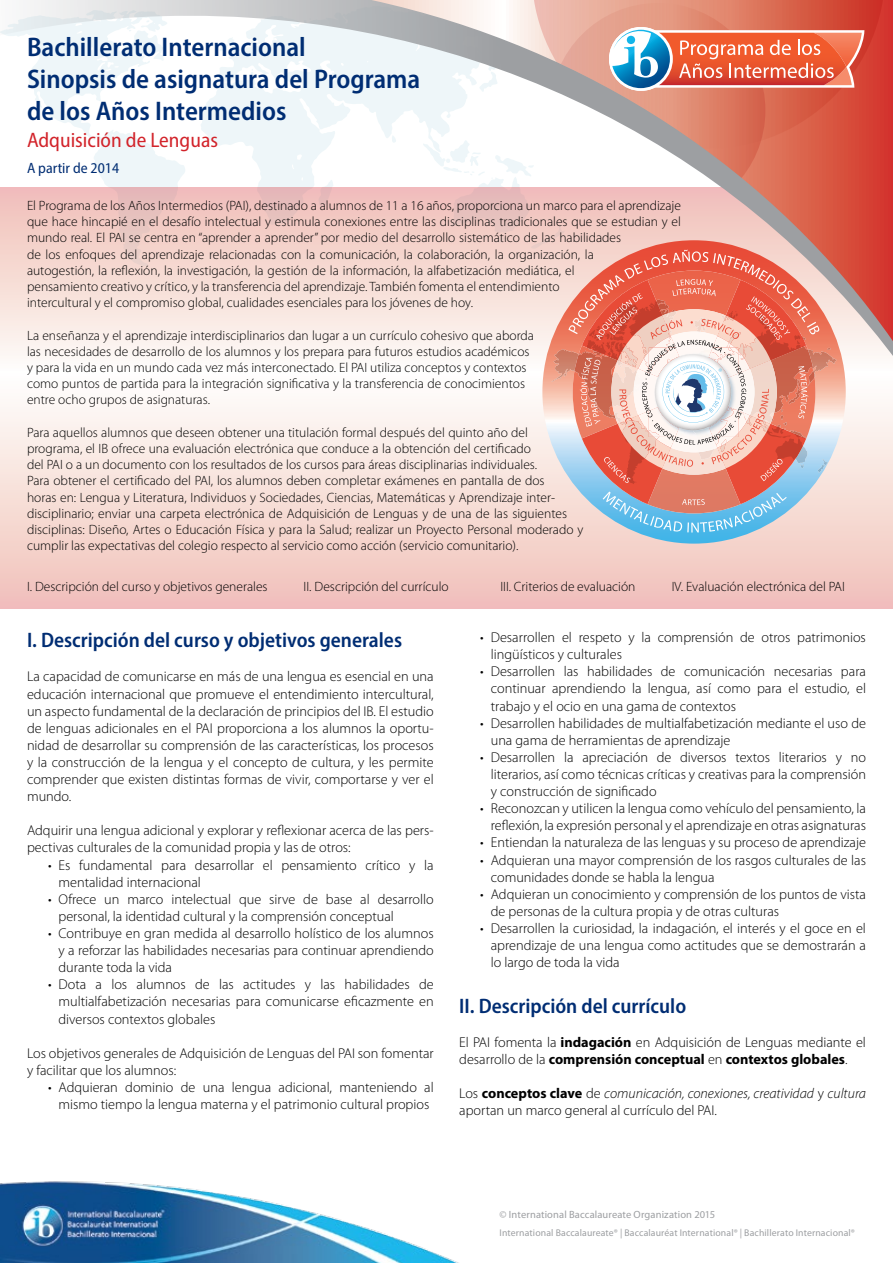
<style>
.page{position:relative;width:893px;height:1263px;background:#fff}
.page>*{position:absolute;margin:0;border:0;box-sizing:border-box;transform-origin:0 0}
.t1{font:600 semi-condensed 27px/32.4px "Myriad Pro";color:#002d73}
.t2{font:600 semi-condensed 21px "Myriad Pro";color:#002d73}
.t3{font:semi-condensed 21px "Myriad Pro";color:#d2232a}
.t4{font:semi-condensed 15px "Myriad Pro";color:#002d73}
.t5{font:300 14.25px/17.1px "Myriad Pro";color:#000}
.t6{font:300 13.5px/16.2px "Myriad Pro";color:#000}
.t7{font:10.5px "Myriad Pro";letter-spacing:.01em;color:#9d9fa2}
.t8{font:9.75px "Myriad Pro";letter-spacing:.015em;color:#9d9fa2}
.s1{font-weight:700}
.s2{font-style:italic}
</style>
<div class="page">
<svg style="left:0;top:406px;width:893px;height:202px;background:#f5d7d1"></svg>
<svg style="left:0;top:0;width:893px;height:356px"></svg>
<svg style="left:371px;top:0;width:522px;height:341px"></svg>
<svg style="left:532px;top:0;width:353px;height:149px;background:#db7767"></svg>
<svg style="left:550px;top:3px;width:215px;height:215px"></svg>
<svg style="left:371px;top:0;width:22px;height:116px;background:#dce2e4"></svg>
<img style="left:0;top:1181px;width:459px;height:82px">
<svg style="left:542px;top:240px;width:304px;height:304px;background:#d8caca"></svg>
<svg style="left:423px;top:139px;width:414px;height:393px"></svg>
<svg style="left:609px;top:27px;width:255px;height:64px;background:#d48677"></svg>
<h1 class="t1" style="left:27px;top:30px;width:395px">Bachillerato Internacional<br>Sinopsis de asignatura del Programa de los Años Intermedios</h1>
<h2 class="t3" style="left:27px;top:128px;width:193px">Adquisición de Lenguas</h2>
<p class="t4" style="left:27px;top:159px;width:94px">A partir de 2014</p>
<p class="t6" style="left:27px;top:198px;width:656px">El Programa de los Años Intermedios (PAI), destinado a alumnos de 11 a 16 años, proporciona un marco para el aprendizaje que hace hincapié en el desafío intelectual y estimula conexiones entre las disciplinas tradicionales que se estudian y el mundo real. El PAI se centra en “aprender a aprender” por medio del desarrollo sistemático de las habilidades<br>de los enfoques del aprendizaje relacionadas con la comunicación, la colaboración, la organización, la<br>autogestión, la reflexión, la investigación, la gestión de la información, la alfabetización mediática, el<br>pensamiento creativo y crítico, y la transferencia del aprendizaje. También fomenta el entendimiento<br>intercultural y el compromiso global, cualidades esenciales para los jóvenes de hoy.</p>
<p class="t6" style="left:27px;top:327px;width:509px">La enseñanza y el aprendizaje interdisciplinarios dan lugar a un currículo cohesivo que aborda las necesidades de desarrollo de los alumnos y los prepara para futuros estudios académicos y para la vida en un mundo cada vez más interconectado. El PAI utiliza conceptos y contextos como puntos de partida para la integración significativa y la transferencia de conocimientos entre ocho grupos de asignaturas.</p>
<p class="t6" style="left:27px;top:424px;width:558px">Para aquellos alumnos que deseen obtener una titulación formal después del quinto año del programa, el IB ofrece una evaluación electrónica que conduce a la obtención del certificado<br>del PAI o a un documento con los resultados de los cursos para áreas disciplinarias individuales.<br>Para obtener el certificado del PAI, los alumnos deben completar exámenes en pantalla de dos<br>horas en: Lengua y Literatura, Individuos y Sociedades, Ciencias, Matemáticas y Aprendizaje inter&shy;disciplinario; enviar una carpeta electrónica de Adquisición de Lenguas y de una de las siguientes disciplinas: Diseño, Artes o Educación Física y para la Salud; realizar un Proyecto Personal moderado y cumplir las expectativas del colegio respecto al servicio como acción (servicio comunitario).</p>
<p class="t6" style="left:27px;top:578px;width:242px">I. Descripción del curso y objetivos generales</p>
<p class="t6" style="left:304px;top:578px;width:147px">II. Descripción del currículo</p>
<p class="t6" style="left:500px;top:578px;width:137px">III. Criterios de evaluación</p>
<p class="t6" style="left:672px;top:578px;width:175px">IV. Evaluación electrónica del PAI</p>
<h2 class="t2" style="left:27px;top:627px;width:377px">I. Descripción del curso y objetivos generales</h2>
<p class="t5" style="left:27px;top:668px;width:408px;text-align:justify">La capacidad de comunicarse en más de una lengua es esencial en una educación internacional que promueve el entendimiento intercultural, un aspecto fundamental de la declaración de principios del IB. El estudio de lenguas adicionales en el PAI proporciona a los alumnos la oportu&shy;nidad de desarrollar su comprensión de las características, los procesos y la construcción de la lengua y el concepto de cultura, y les permite comprender que existen distintas formas de vivir, comportarse y ver el mundo.</p>
<p class="t5" style="left:27px;top:822px;width:408px">Adquirir una lengua adicional y explorar y reflexionar acerca de las pers&shy;pectivas culturales de la comunidad propia y las de otros:</p>
<p class="t5" style="left:59px;top:856px;width:377px;text-indent:-11px">• Es fundamental para desarrollar el pensamiento crítico y la mentalidad internacional</p>
<p class="t5" style="left:59px;top:891px;width:377px;text-indent:-11px">• Ofrece un marco intelectual que sirve de base al desarrollo personal, la identidad cultural y la comprensión conceptual</p>
<p class="t5" style="left:59px;top:925px;width:377px;text-align:justify;text-indent:-11px">• Contribuye en gran medida al desarrollo holístico de los alumnos y a reforzar las habilidades necesarias para continuar aprendiendo durante toda la vida</p>
<p class="t5" style="left:59px;top:976px;width:377px;text-align:justify;text-indent:-11px">• Dota a los alumnos de las actitudes y las habilidades de multialfabetización necesarias para comunicarse eficazmente en diversos contextos globales</p>
<p class="t5" style="left:27px;top:1045px;width:408px">Los objetivos generales de Adquisición de Lenguas del PAI son fomentar y facilitar que los alumnos:</p>
<p class="t5" style="left:48px;top:1079px;width:387px;text-align:center">• Adquieran dominio de una lengua adicional, manteniendo al mismo tiempo la lengua materna y el patrimonio cultural propios</p>
<p class="t5" style="left:491px;top:629px;width:377px;text-indent:-11px">• Desarrollen el respeto y la comprensión de otros patrimonios lingüísticos y culturales</p>
<p class="t5" style="left:491px;top:663px;width:377px;text-align:justify;text-indent:-11px">• Desarrollen las habilidades de comunicación necesarias para continuar aprendiendo la lengua, así como para el estudio, el trabajo y el ocio en una gama de contextos</p>
<p class="t5" style="left:491px;top:715px;width:377px;text-indent:-11px">• Desarrollen habilidades de multialfabetización mediante el uso de una gama de herramientas de aprendizaje</p>
<p class="t5" style="left:491px;top:749px;width:377px;text-align:justify;text-indent:-11px">• Desarrollen la apreciación de diversos textos literarios y no literarios, así como técnicas críticas y creativas para la comprensión y construcción de significado</p>
<p class="t5" style="left:480px;top:800px;width:387px;text-align:right">• Reconozcan y utilicen la lengua como vehículo del pensamiento, la reflexión, la expresión personal y el aprendizaje en otras asignaturas</p>
<p class="t5" style="left:480px;top:834px;width:387px">• Entiendan la naturaleza de las lenguas y su proceso de aprendizaje</p>
<p class="t5" style="left:491px;top:851px;width:377px;text-indent:-11px">• Adquieran una mayor comprensión de los rasgos culturales de las comunidades donde se habla la lengua</p>
<p class="t5" style="left:491px;top:886px;width:377px;text-indent:-11px">• Adquieran un conocimiento y comprensión de los puntos de vista de personas de la cultura propia y de otras culturas</p>
<p class="t5" style="left:491px;top:920px;width:377px;text-align:justify;text-indent:-11px">• Desarrollen la curiosidad, la indagación, el interés y el goce en el aprendizaje de una lengua como actitudes que se demostrarán a lo largo de toda la vida</p>
<h2 class="t2" style="left:459px;top:992px;width:228px">II. Descripción del currículo</h2>
<p class="t5" style="left:459px;top:1034px;width:408px">El PAI fomenta la <span class="s1">indagación</span> en Adquisición de Lenguas mediante el desarrollo de la <span class="s1">comprensión conceptual</span> en <span class="s1">contextos globales</span>.</p>
<p class="t5" style="left:459px;top:1085px;width:408px">Los <span class="s1">conceptos clave</span> de <span class="s2">comunicación, conexiones, creatividad</span> y <span class="s2">cultura </span>aportan un marco general al currículo del PAI.</p>
<p class="t7" style="left:500px;top:1208px;width:217px">© International Baccalaureate Organization 2015</p>
<p class="t8" style="left:500px;top:1226px;width:357px">International Baccalaureate® | Baccalauréat International® | Bachillerato Internacional®</p>
</div>
